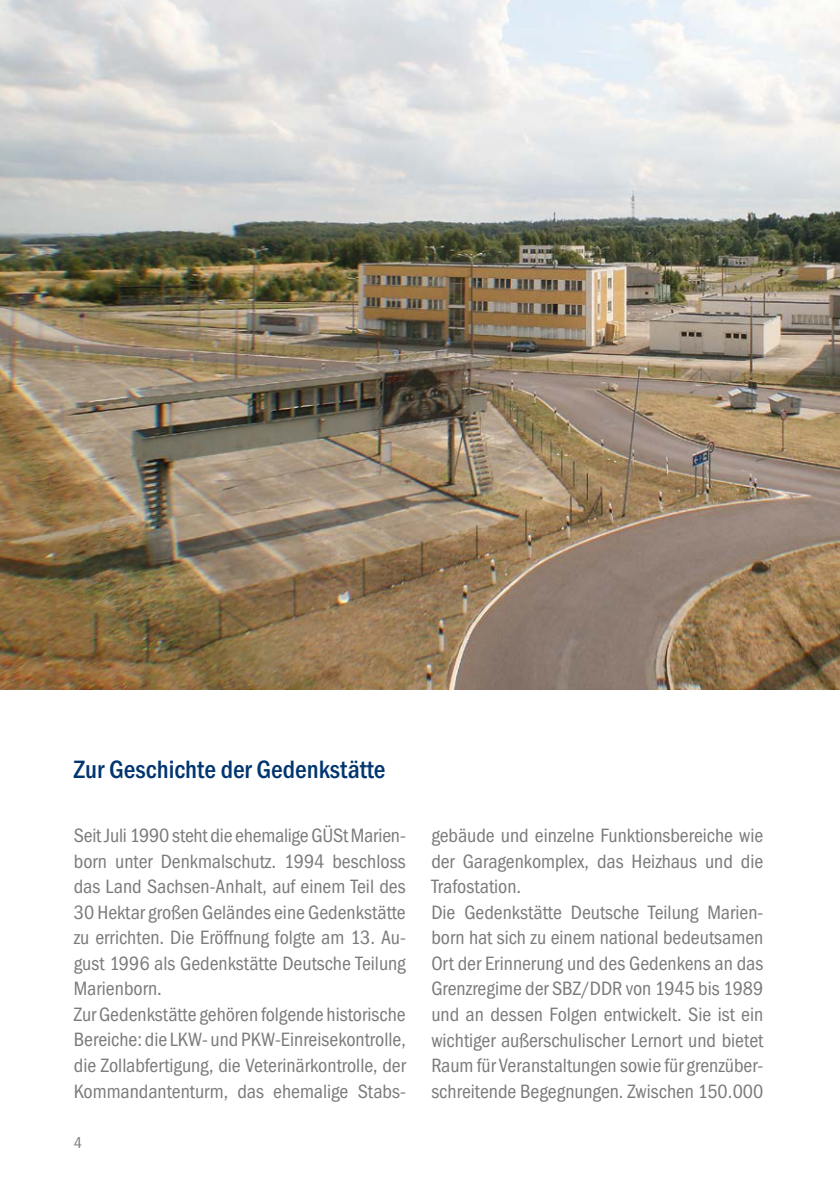
<style>
.page{position:relative;width:840px;height:1191px;background:#fff}
.page>*{position:absolute;margin:0;border:0;box-sizing:border-box;transform-origin:0 0}
.t1{font:500 condensed 26px "Franklin Gothic";color:#003570}
.t2{font:condensed 20px/25.6px "Franklin Gothic";color:#7b7b7a}
.t3{font:condensed 16px "Franklin Gothic";color:#7b7b7a}
</style>
<div class="page">
<img style="left:0;top:0;width:839px;height:689px">
<h1 class="t1" style="left:74px;top:754px;width:313px">Zur Geschichte der Gedenkstätte</h1>
<p class="t2" style="left:74px;top:823px;width:333px">Seit Juli 1990 steht die ehemalige GÜSt Marien&shy;born unter Denkmalschutz. 1994 beschloss das Land Sachsen-Anhalt, auf einem Teil des 30 Hektar großen Geländes eine Gedenkstätte zu errichten. Die Eröffnung folgte am 13. Au&shy;gust 1996 als Gedenkstätte Deutsche Teilung Marienborn.<br>Zur Gedenkstätte gehören folgende historische Bereiche: die LKW- und PKW-Einreisekontrolle, die Zollabfertigung, die Veterinärkontrolle, der Kommandantenturm, das ehemalige Stabs-</p>
<p class="t2" style="left:431px;top:823px;width:333px">gebäude und einzelne Funktionsbereiche wie der Garagenkomplex, das Heizhaus und die Trafostation.<br>Die Gedenkstätte Deutsche Teilung Marien&shy;born hat sich zu einem national bedeutsamen Ort der Erinnerung und des Gedenkens an das Grenzregime der SBZ/DDR von 1945 bis 1989 und an dessen Folgen entwickelt. Sie ist ein wichtiger außerschulischer Lernort und bietet Raum für Veranstaltungen sowie für grenzüber&shy;schreitende Begegnungen. Zwischen 150.000</p>
<p class="t3" style="left:74px;top:1134px;width:10px">4</p>
</div>
